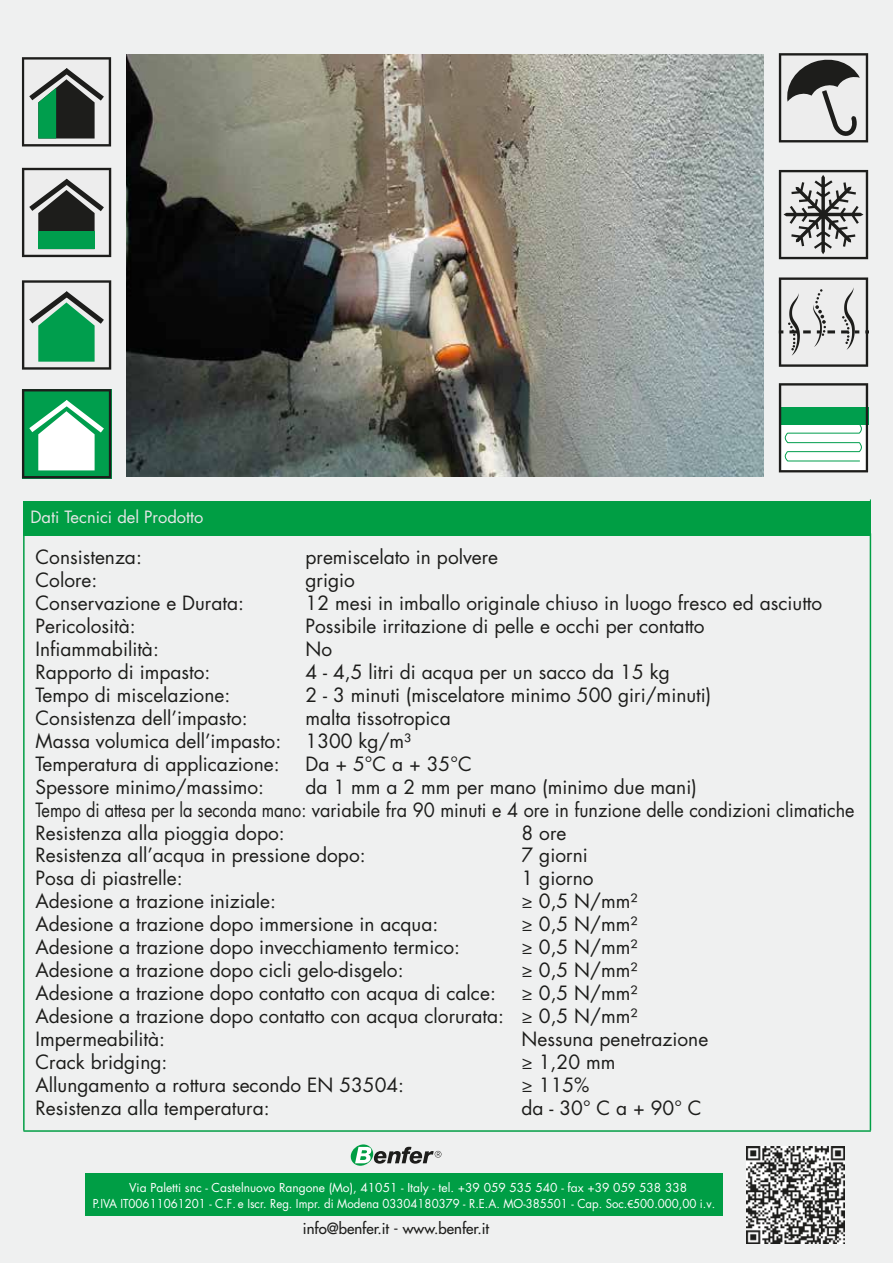
<style>
.page{position:relative;width:893px;height:1263px;background:#eff0f0}
.page>*{position:absolute;margin:0;border:0;box-sizing:border-box;transform-origin:0 0}
.t1{font:19.2px/23px "Futura";color:#1d1d1b}
.t2{font:16.5px "Futura";color:#e7e7e8}
.t3{font:15px "Futura";color:#1d1d1b}
.t4{font:12px/16.5px "Futura";color:#fff}
.s1{font-family:"Myriad Pro"}
</style>
<div class="page">
<svg style="left:746px;top:1146px;width:99px;height:98px"></svg>
<img style="left:747px;top:1146px;width:97px;height:98px">
<div style="left:85px;top:1173px;width:637px;height:43px;background:#009e45"></div>
<svg style="left:350px;top:1144px;width:91px;height:22px"></svg>
<img style="left:126px;top:54px;width:638px;height:423px">
<svg style="left:22px;top:57px;width:89px;height:89px"></svg>
<svg style="left:22px;top:168px;width:89px;height:89px"></svg>
<div style="left:38px;top:231px;width:57px;height:18px;background:#009e4d"></div>
<svg style="left:22px;top:280px;width:89px;height:90px"></svg>
<svg style="left:22px;top:389px;width:89px;height:89px"></svg>
<svg style="left:779px;top:53px;width:89px;height:89px"></svg>
<svg style="left:779px;top:170px;width:89px;height:89px"></svg>
<svg style="left:779px;top:277px;width:89px;height:90px"></svg>
<svg style="left:779px;top:383px;width:89px;height:89px"></svg>
<hr style="left:870px;top:499px;width:1px;height:34px;background:#009e44">
<hr style="left:23px;top:533px;width:2px;height:597px;background:#009e44">
<hr style="left:870px;top:533px;width:1px;height:597px;background:#009e44">
<hr style="left:23px;top:1130px;width:848px;height:2px;background:#009e44">
<div style="left:24px;top:501px;width:847px;height:34px;background:#009e44"></div>
<p class="t2" style="left:30px;top:505px;width:174px">Dati Tecnici del Prodotto</p>
<p class="t1" style="left:36px;top:545px;width:108px">Consistenza:</p>
<p class="t1" style="left:306px;top:545px;width:194px">premiscelato in polvere</p>
<p class="t1" style="left:36px;top:568px;width:63px">Colore:</p>
<p class="t1" style="left:306px;top:568px;width:51px">grigio</p>
<p class="t1" style="left:36px;top:591px;width:210px">Conservazione e Durata:</p>
<p class="t1" style="left:306px;top:591px;width:518px">12 mesi in imballo originale chiuso in luogo fresco ed asciutto</p>
<p class="t1" style="left:36px;top:614px;width:102px">Pericolosità:</p>
<p class="t1" style="left:306px;top:614px;width:401px">Possibile irritazione di pelle e occhi per contatto</p>
<p class="t1" style="left:36px;top:637px;width:125px">Infiammabilità:</p>
<p class="t1" style="left:306px;top:637px;width:28px">No</p>
<p class="t1" style="left:36px;top:660px;width:176px">Rapporto di impasto:</p>
<p class="t1" style="left:306px;top:660px;width:366px">4 - 4,5 litri di acqua per un sacco da 15 kg</p>
<p class="t1" style="left:36px;top:683px;width:196px">Tempo di miscelazione:</p>
<p class="t1" style="left:306px;top:683px;width:407px">2 - 3 minuti (miscelatore minimo 500 giri/minuti)</p>
<p class="t1" style="left:36px;top:706px;width:214px">Consistenza dell’impasto:</p>
<p class="t1" style="left:306px;top:706px;width:147px">malta tissotropica</p>
<p class="t1" style="left:36px;top:729px;width:247px">Massa volumica dell’impasto:</p>
<p class="t1" style="left:306px;top:729px;width:107px">1300 kg/m³</p>
<p class="t1" style="left:36px;top:752px;width:246px">Temperatura di applicazione:</p>
<p class="t1" style="left:306px;top:752px;width:168px">Da + 5°C a + 35°C</p>
<p class="t1" style="left:36px;top:775px;width:230px">Spessore minimo/massimo:</p>
<p class="t1" style="left:36px;top:775px;width:820px;text-indent:270px">da 1 mm a 2 mm per mano (minimo due mani)<br>Tempo di attesa per la seconda mano: variabile fra 90 minuti e 4 ore in funzione delle condizioni climatiche<br>Resistenza alla pioggia dopo:</p>
<p class="t1" style="left:522px;top:821px;width:46px">8 ore</p>
<p class="t1" style="left:36px;top:844px;width:332px">Resistenza all’acqua in pressione dopo:</p>
<p class="t1" style="left:522px;top:844px;width:68px">7 giorni</p>
<p class="t1" style="left:36px;top:867px;width:149px">Posa di piastrelle:</p>
<p class="t1" style="left:522px;top:867px;width:73px">1 giorno</p>
<p class="t1" style="left:36px;top:889px;width:242px">Adesione a trazione iniziale:</p>
<p class="t1" style="left:522px;top:889px;width:117px"><span class="s1">≥</span> 0,5 N/mm²</p>
<p class="t1" style="left:36px;top:912px;width:404px">Adesione a trazione dopo immersione in acqua:</p>
<p class="t1" style="left:522px;top:912px;width:117px"><span class="s1">≥</span> 0,5 N/mm²</p>
<p class="t1" style="left:36px;top:935px;width:426px">Adesione a trazione dopo invecchiamento termico:</p>
<p class="t1" style="left:522px;top:935px;width:117px"><span class="s1">≥</span> 0,5 N/mm²</p>
<p class="t1" style="left:36px;top:958px;width:370px">Adesione a trazione dopo cicli gelo-disgelo:</p>
<p class="t1" style="left:522px;top:958px;width:117px"><span class="s1">≥</span> 0,5 N/mm²</p>
<p class="t1" style="left:36px;top:981px;width:462px">Adesione a trazione dopo contatto con acqua di calce:</p>
<p class="t1" style="left:36px;top:981px;width:603px;text-align:justify;text-indent:486px"><span class="s1">≥</span> 0,5 N/mm²<br>Adesione a trazione dopo contatto con acqua clorurata: <span class="s1">≥</span> 0,5 N/mm²<br>Impermeabilità:</p>
<p class="t1" style="left:522px;top:1027px;width:188px">Nessuna penetrazione</p>
<p class="t1" style="left:36px;top:1050px;width:133px">Crack bridging:</p>
<p class="t1" style="left:522px;top:1050px;width:95px"><span class="s1">≥</span> 1,20 mm</p>
<p class="t1" style="left:36px;top:1073px;width:370px">Allungamento a rottura secondo EN 53504:</p>
<p class="t1" style="left:522px;top:1073px;width:69px"><span class="s1">≥</span> 115%</p>
<p class="t1" style="left:36px;top:1096px;width:236px">Resistenza alla temperatura:</p>
<p class="t1" style="left:522px;top:1096px;width:182px">da - 30° C a + 90° C</p>
<p class="t4" style="left:93px;top:1179px;width:624px;text-indent:36px">Via Paletti snc - Castelnuovo Rangone (Mo), 41051 - Italy - tel. +39 059 535 540 - fax +39 059 538 338<br>P.IVA IT00611061201 - C.F. e Iscr. Reg. Impr. di Modena 03304180379 - R.E.A. MO-385501 - Cap. Soc.<span class="s1">€</span>500.000,00 i.v.</p>
<p class="t3" style="left:303px;top:1219px;width:188px">info@benfer.it - www.benfer.it</p>
</div>
